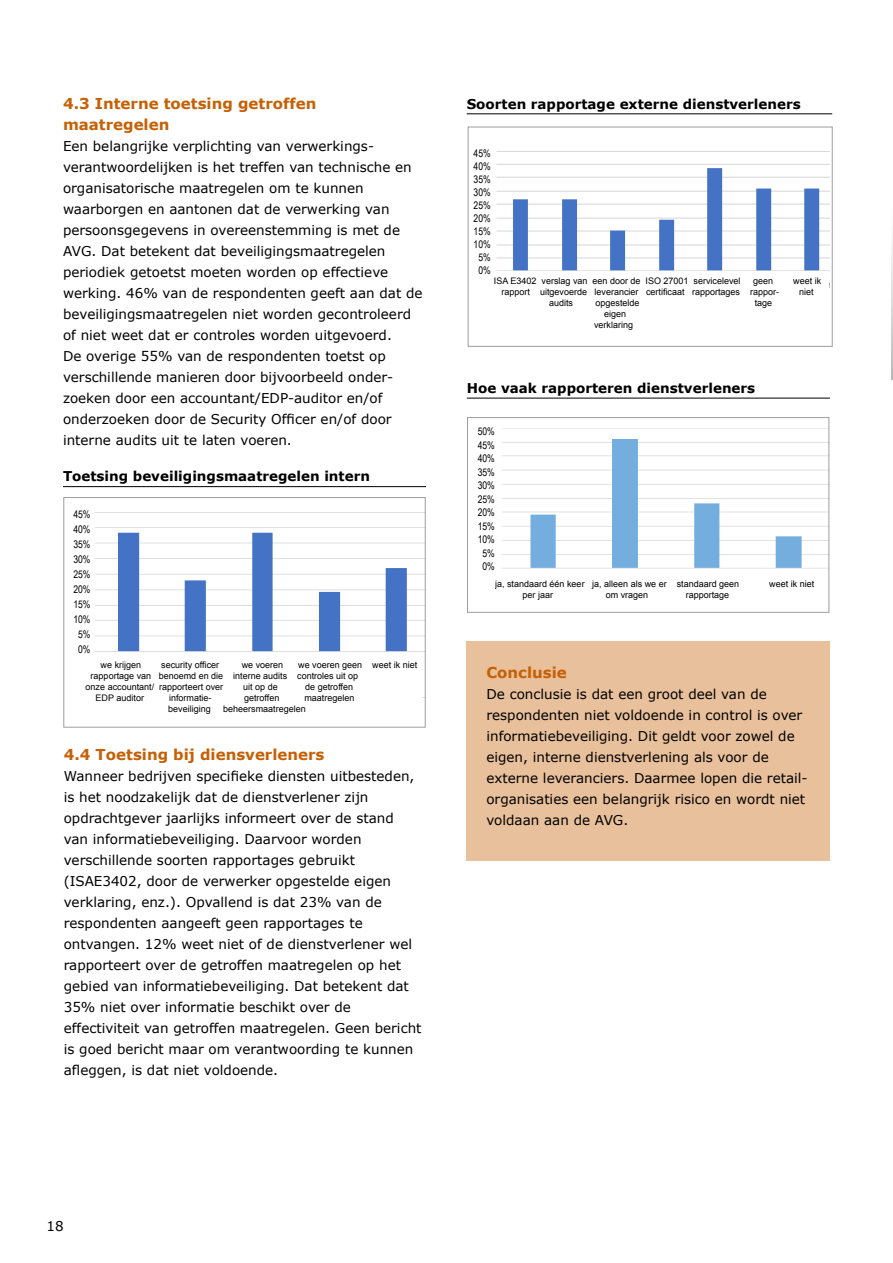
<style>
.page{position:relative;width:893px;height:1263px;background:#fff}
.page>*{position:absolute;margin:0;border:0;box-sizing:border-box;transform-origin:0 0}
.t1{font:700 15px/21px "Verdana";color:#c66005}
.t2{font:13.5px/21px "Verdana";color:#000}
.t3{font:700 13.5px "Verdana";color:#000}
.t4{font:10.5px/13.5px "Arial Narrow";color:#000;text-align:center}
.t5{font:9px/10.8px "Arial";color:#000;text-align:center}
</style>
<div class="page">
<img style="left:496px;top:151px;width:333px;height:120px">
<hr style="left:467px;top:113px;width:365px;height:1px;background:#000">
<div style="left:466px;top:641px;width:363px;height:219px;background:#e8c09b"></div>
<img style="left:892px;top:243px;width:1px;height:136px">
<img style="left:502px;top:428px;width:325px;height:141px">
<hr style="left:467px;top:398px;width:363px;height:1px;background:#000">
<hr style="left:63px;top:486px;width:363px;height:1px;background:#000">
<img style="left:95px;top:512px;width:329px;height:140px">
<div style="left:69px;top:518px;width:356px;height:8px;background:#fff"></div>
<div style="left:63px;top:497px;width:363px;height:230px;border:1px solid #9d9d9c"></div>
<div style="left:467px;top:417px;width:362px;height:196px;border:1px solid #9d9d9c"></div>
<div style="left:468px;top:127px;width:365px;height:220px;border:1px solid #9d9d9c"></div>
<p class="t1" style="left:63px;top:93px;width:255px">4.3 Interne toetsing getroffen maatregelen</p>
<p class="t2" style="left:63px;top:135px;width:361px">Een belangrijke verplichting van verwerkings&shy;verantwoordelijken is het treffen van technische en organisatorische maatregelen om te kunnen waarborgen en aantonen dat de verwerking van persoonsgegevens in overeenstemming is met de AVG. Dat betekent dat beveiligingsmaatregelen periodiek getoetst moeten worden op effectieve werking. 46% van de respondenten geeft aan dat de beveiligingsmaatregelen niet worden gecontroleerd of niet weet dat er controles worden uitgevoerd.<br>De overige 55% van de respondenten toetst op verschillende manieren door bijvoorbeeld onder&shy;zoeken door een accountant/EDP-auditor en/of onderzoeken door de Security Officer en/of door interne audits uit te laten voeren.</p>
<p class="t3" style="left:63px;top:468px;width:309px">Toetsing beveiligingsmaatregelen intern</p>
<p class="t4" style="left:73px;top:506px;width:19px;line-height:15px">45%<br>40%<br>35%<br>30%<br>25%<br>20%<br>15%<br>10%<br>5%<br>0%</p>
<p class="t5" style="left:101px;top:660px;width:42px">we krijgen</p>
<p class="t5" style="left:161px;top:660px;width:60px">security officer</p>
<p class="t5" style="left:242px;top:660px;width:43px">we voeren</p>
<p class="t5" style="left:298px;top:660px;width:121px">we voeren geen weet ik niet</p>
<p class="t5" style="left:91px;top:671px;width:269px">rapportage van benoemd en die interne audits controles uit op</p>
<p class="t5" style="left:86px;top:682px;width:139px">onze accountant/ rapporteert over</p>
<p class="t5" style="left:243px;top:682px;width:36px">uit op de</p>
<p class="t5" style="left:305px;top:682px;width:49px">de getroffen</p>
<p class="t5" style="left:96px;top:692px;width:50px">EDP auditor</p>
<p class="t5" style="left:169px;top:692px;width:44px">informatie-</p>
<p class="t5" style="left:244px;top:692px;width:37px">getroffen</p>
<p class="t5" style="left:304px;top:692px;width:52px">maatregelen</p>
<p class="t5" style="left:168px;top:703px;width:44px">beveiliging</p>
<p class="t5" style="left:223px;top:703px;width:84px">beheersmaatregelen</p>
<p class="t1" style="left:64px;top:743px;width:262px">4.4 Toetsing bij diensverleners</p>
<p class="t2" style="left:64px;top:765px;width:359px">Wanneer bedrijven specifieke diensten uitbesteden, is het noodzakelijk dat de dienstverlener zijn opdrachtgever jaarlijks informeert over de stand van informatiebeveiliging. Daarvoor worden verschillende soorten rapportages gebruikt (ISAE3402, door de verwerker opgestelde eigen verklaring, enz.). Opvallend is dat 23% van de respondenten aangeeft geen rapportages te ontvangen. 12% weet niet of de dienstverlener wel rapporteert over de getroffen maatregelen op het gebied van informatiebeveiliging. Dat betekent dat 35% niet over informatie beschikt over de effectiviteit van getroffen maatregelen. Geen bericht is goed bericht maar om verantwoording te kunnen afleggen, is dat niet voldoende.</p>
<p class="t3" style="left:467px;top:95px;width:336px">Soorten rapportage externe dienstverleners</p>
<p class="t4" style="left:474px;top:146px;width:19px;line-height:13px">45%<br>40%<br>35%<br>30%<br>25%<br>20%<br>15%<br>10%<br>5%<br>0%</p>
<p class="t5" style="left:494px;top:276px;width:248px">ISA E3402 verslag van een door de ISO 27001 servicelevel</p>
<p class="t5" style="left:753px;top:276px;width:22px">geen</p>
<p class="t5" style="left:793px;top:276px;width:30px">weet ik</p>
<p class="t5" style="left:501px;top:287px;width:279px">rapport uitgevoerde leverancier certificaat rapportages rappor-</p>
<p class="t5" style="left:799px;top:287px;width:16px">niet</p>
<p class="t5" style="left:549px;top:297px;width:26px">audits</p>
<p class="t5" style="left:596px;top:297px;width:46px">opgestelde</p>
<p class="t5" style="left:755px;top:297px;width:19px">tage</p>
<p class="t5" style="left:594px;top:308px;width:41px">eigen verklaring</p>
<p class="t3" style="left:467px;top:379px;width:290px">Hoe vaak rapporteren dienstverleners</p>
<p class="t4" style="left:478px;top:424px;width:19px">50%<br>45%<br>40%<br>35%<br>30%<br>25%<br>20%<br>15%<br>10%<br>5%<br>0%</p>
<p class="t5" style="left:495px;top:579px;width:246px">ja, standaard één keer ja, alleen als we er standaard geen</p>
<p class="t5" style="left:769px;top:579px;width:47px">weet ik niet</p>
<p class="t5" style="left:523px;top:590px;width:32px">per jaar</p>
<p class="t5" style="left:606px;top:590px;width:44px">om vragen</p>
<p class="t5" style="left:686px;top:590px;width:45px">rapportage</p>
<p class="t1" style="left:486px;top:662px;width:82px">Conclusie</p>
<p class="t2" style="left:486px;top:683px;width:323px">De conclusie is dat een groot deel van de respondenten niet voldoende in control is over informatiebeveiliging. Dit geldt voor zowel de eigen, interne dienstverlening als voor de externe leveranciers. Daarmee lopen die retail&shy;organisaties een belangrijk risico en wordt niet voldaan aan de AVG.</p>
<p class="t2" style="left:47px;top:1215px;width:19px">18</p>
</div>
